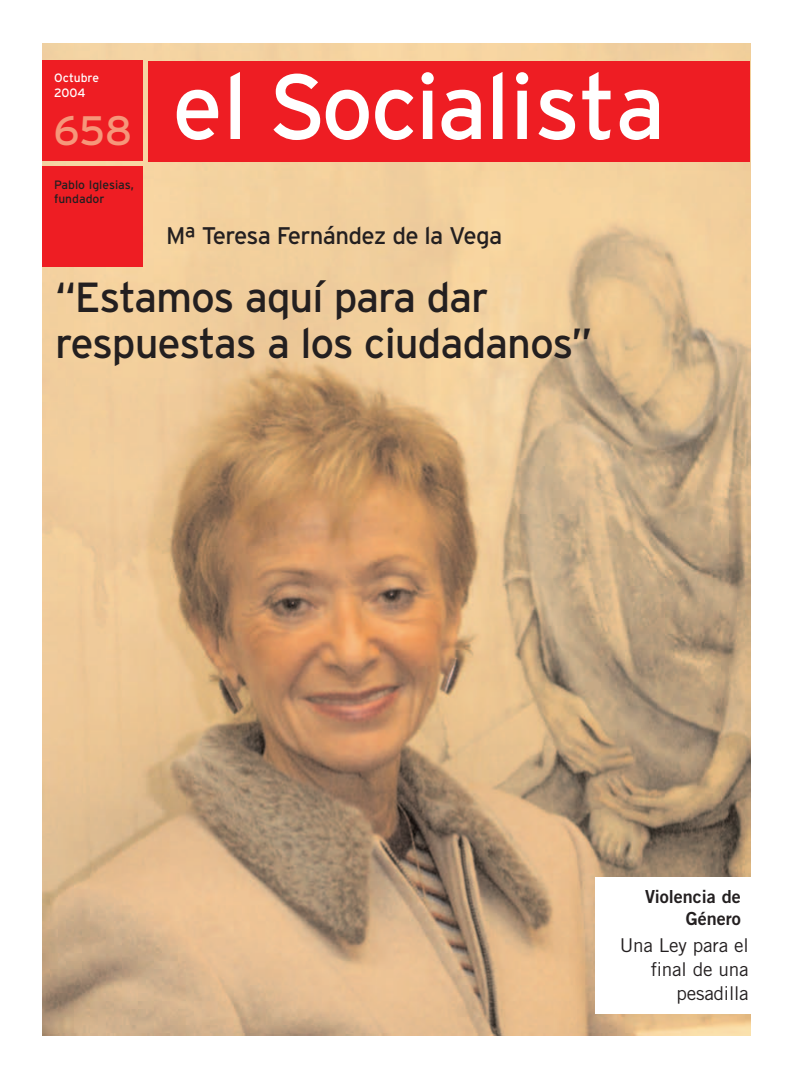
<style>
.page{position:relative;width:794px;height:1078px;background:#fff}
.page>*{position:absolute;margin:0;border:0;box-sizing:border-box;transform-origin:0 0}
.t1{font:92px "Interstate";letter-spacing:-.015em;color:#fff}
.t2{font:42px/46px "Interstate";letter-spacing:-.025em;color:#231f20}
.t3{font:41.1px "Interstate";color:#f6977a}
.t4{font:24px "Interstate";letter-spacing:-.025em;color:#231f20}
.t5{font:19px/24px "Trade Gothic";letter-spacing:-.01em;color:#231f20;text-align:right}
.t6{font:18px/22px "Trade Gothic Bold Two";color:#231f20;text-align:right}
.t7{font:12.1px/14.5px "Interstate";color:#231f20}
.t8{font:12.1px/14.5px "Interstate";color:#fff}
</style>
<div class="page">
<img style="left:43px;top:43px;width:707px;height:991px">
<div style="left:42px;top:61px;width:100px;height:100px;background:#ee1d23"></div>
<div style="left:148px;top:61px;width:602px;height:100px;background:#ee1d23"></div>
<div style="left:42px;top:166px;width:100px;height:100px;background:#ee1d23"></div>
<div style="left:595px;top:877px;width:156px;height:136px;background:#fff"></div>
<p class="t8" style="left:54px;top:71px;width:46px">Octubre<br>2004</p>
<p class="t3" style="left:53px;top:107px;width:80px">658</p>
<p class="t7" style="left:54px;top:177px;width:81px">Pablo Iglesias, fundador</p>
<h1 class="t1" style="left:172px;top:53px;width:495px">el Socialista</h1>
<p class="t4" style="left:166px;top:222px;width:338px">Mª Teresa Fernández de la Vega</p>
<p class="t2" style="left:55px;top:274px;width:539px">“Estamos aquí para dar respuestas a los ciudadanos”</p>
<p class="t6" style="left:645px;top:886px;width:97px">Violencia de<br>Género</p>
<p class="t5" style="left:620px;top:934px;width:130px">Una Ley para el final de una pesadilla</p>
</div>
